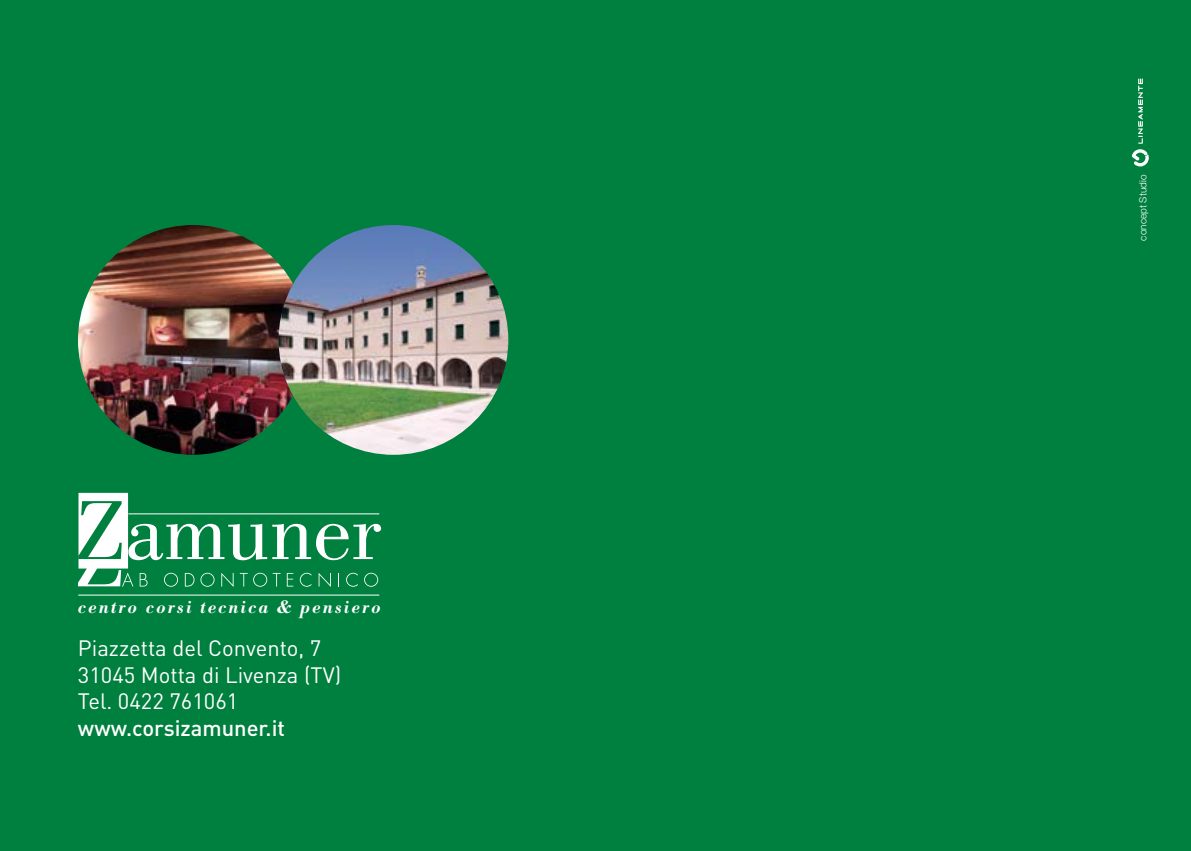
<style>
.page{position:relative;width:1191px;height:851px;background:#fff}
.page>*{position:absolute;margin:0;border:0;box-sizing:border-box;transform-origin:0 0}
.t1{font:22px/26.4px "DIN";color:#fff}
.t2{font:500 22px "DIN";color:#fff}
.t3{font:italic 500 18px "Bodoni BE";letter-spacing:.11em;color:#fff}
.t4{font:300 10px "Helvetica Neue";color:#fff}
</style>
<div class="page">
<div style="left:0;top:0;width:1191px;height:850px;background:#00803e"></div>
<img style="left:78px;top:225px;width:230px;height:229px;border-radius:115px">
<hr style="left:78px;top:594px;width:301px;height:1px;background:#fff">
<svg style="left:78px;top:493px;width:303px;height:94px"></svg>
<svg style="left:1131px;top:79px;width:17px;height:87px"></svg>
<img style="left:279px;top:225px;width:229px;height:229px;border-radius:115px">
<p class="t3" style="left:78px;top:596px;width:304px">centro corsi tecnica &amp; pensiero</p>
<p class="t1" style="left:78px;top:634px;width:265px">Piazzetta del Convento, 7<br>31045 Motta di Livenza (TV)<br>Tel. 0422 761061</p>
<p class="t2" style="left:78px;top:713px;width:209px">www.corsizamuner.it</p>
<p class="t4" style="left:1136px;top:240px;width:67px;rotate:-90deg">concept Studio</p>
</div>
